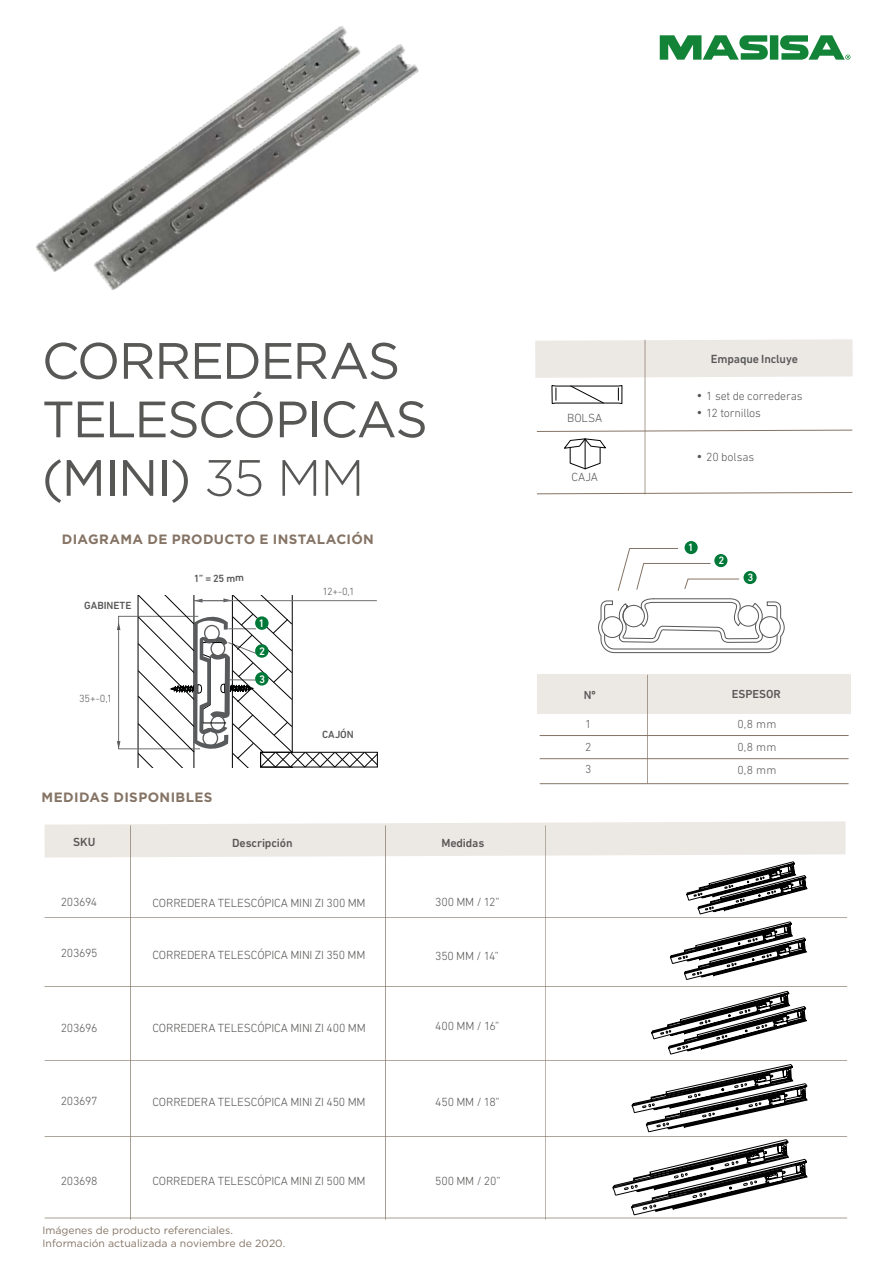
<style>
.page{position:relative;width:893px;height:1263px;background:#fff}
.page>*{position:absolute;margin:0;border:0;box-sizing:border-box;transform-origin:0 0}
.t1{font:51px/58.5px "Gotham";letter-spacing:-.03em;color:#575756}
.t2{font:700 13.5px "Gotham";letter-spacing:.03em;color:#857465}
.t3{font:300 12px "DIN Next LT Pro";letter-spacing:-.015em;color:#575756}
.t4{font:500 12px "DIN Next LT Pro";letter-spacing:-.01em;color:#575756}
.t5{font:300 11.85px/22.6px "DIN Next LT Pro";color:#575756;text-align:justify}
.t6{font:500 11.85px "DIN Next LT Pro";color:#575756}
.t7{font:500 11.1px "DIN Next LT Pro";color:#fff}
.t8{font:500 10.8px "DIN Next LT Pro";color:#fff}
.t9{font:500 10.65px "DIN Next LT Pro";color:#575756}
.t10{font:300 10.65px "DIN Next LT Pro";color:#575756}
.t11{font:10.5px/12.6px "Gotham";color:#857465}
.s1{font-weight:300}
.s2{font-family:"Gotham";font-weight:400;font-size:12.75px}
</style>
<div class="page">
<hr style="left:130px;top:825px;width:1px;height:394px;background:#857465">
<hr style="left:385px;top:825px;width:1px;height:394px;background:#857465">
<hr style="left:545px;top:825px;width:1px;height:394px;background:#857465">
<div style="left:535px;top:339px;width:318px;height:39px;background:#ece8e4"></div>
<svg style="left:537px;top:430px;width:316px;height:2px"></svg>
<svg style="left:537px;top:492px;width:316px;height:2px"></svg>
<hr style="left:645px;top:340px;width:1px;height:154px;background:#857465">
<svg style="left:564px;top:438px;width:42px;height:31px"></svg>
<hr style="left:585px;top:439px;width:1px;height:30px;background:#000101">
<svg style="left:551px;top:385px;width:71px;height:19px"></svg>
<svg style="left:660px;top:35px;width:190px;height:25px"></svg>
<svg style="left:598px;top:598px;width:187px;height:55px"></svg>
<svg style="left:618px;top:548px;width:121px;height:43px"></svg>
<div style="left:537px;top:674px;width:314px;height:40px;background:#ece8e4"></div>
<hr style="left:540px;top:735px;width:309px;height:1px;background:#857465">
<hr style="left:540px;top:758px;width:309px;height:1px;background:#857465">
<hr style="left:540px;top:783px;width:309px;height:1px;background:#857465">
<hr style="left:647px;top:675px;width:1px;height:109px;background:#857465">
<svg style="left:117px;top:595px;width:261px;height:173px"></svg>
<svg style="left:45px;top:821px;width:801px;height:93px"></svg>
<svg style="left:670px;top:922px;width:137px;height:58px"></svg>
<svg style="left:651px;top:991px;width:156px;height:63px"></svg>
<svg style="left:613px;top:1140px;width:194px;height:75px"></svg>
<svg style="left:632px;top:1064px;width:175px;height:68px"></svg>
<hr style="left:45px;top:917px;width:802px;height:1px;background:#857465">
<hr style="left:45px;top:986px;width:802px;height:1px;background:#857465">
<hr style="left:45px;top:1060px;width:802px;height:1px;background:#857465">
<hr style="left:45px;top:1136px;width:802px;height:1px;background:#857465">
<hr style="left:45px;top:1218px;width:802px;height:1px;background:#857465">
<img style="left:36px;top:26px;width:383px;height:264px">
<div style="left:743px;top:571px;width:14px;height:13px;background:#007938;border-radius:50%"></div>
<div style="left:714px;top:554px;width:13px;height:13px;background:#007938;border-radius:50%"></div>
<div style="left:685px;top:541px;width:13px;height:13px;background:#007938;border-radius:50%"></div>
<div style="left:255px;top:672px;width:14px;height:13px;background:#007938;border-radius:50%"></div>
<div style="left:255px;top:644px;width:14px;height:14px;background:#007938;border-radius:50%"></div>
<div style="left:255px;top:616px;width:14px;height:14px;background:#007938;border-radius:50%"></div>
<h1 class="t1" style="left:42px;top:330px;width:388px">CORREDERAS<br>TELESCÓPICAS (MINI) <span class="s1">35 MM</span></h1>
<p class="t2" style="left:62px;top:530px;width:314px">DIAGRAMA DE PRODUCTO E INSTALACIÓN</p>
<p class="t9" style="left:84px;top:599px;width:49px">GABINETE</p>
<p class="t10" style="left:79px;top:693px;width:35px">35+-0,1</p>
<p class="t9" style="left:194px;top:572px;width:52px;rotate:-1deg">1” = 25 mm</p>
<p class="t7" style="left:258px;top:617px;width:8px">1</p>
<p class="t7" style="left:259px;top:645px;width:8px">2</p>
<p class="t7" style="left:259px;top:672px;width:8px">3</p>
<p class="t2" style="left:42px;top:789px;width:173px">MEDIDAS DISPONIBLES</p>
<p class="t10" style="left:323px;top:585px;width:34px">12+-0,1</p>
<p class="t9" style="left:322px;top:728px;width:33px">CAJÓN</p>
<p class="t4" style="left:73px;top:834px;width:24px">SKU</p>
<p class="t4" style="left:232px;top:835px;width:62px">Descripción</p>
<p class="t4" style="left:441px;top:835px;width:44px">Medidas</p>
<p class="t3" style="left:152px;top:896px;width:215px">CORREDERA TELESCÓPICA MINI ZI 300 MM</p>
<p class="t3" style="left:61px;top:895px;width:38px">203694</p>
<p class="t3" style="left:435px;top:895px;width:66px">300 MM / 12”</p>
<p class="t3" style="left:61px;top:946px;width:38px">203695</p>
<p class="t3" style="left:152px;top:948px;width:215px">CORREDERA TELESCÓPICA MINI ZI 350 MM</p>
<p class="t3" style="left:435px;top:949px;width:65px">350 MM / 14”</p>
<p class="t3" style="left:61px;top:1021px;width:38px">203696</p>
<p class="t3" style="left:152px;top:1021px;width:215px">CORREDERA TELESCÓPICA MINI ZI 400 MM</p>
<p class="t3" style="left:435px;top:1019px;width:65px">400 MM / 16”</p>
<p class="t3" style="left:61px;top:1094px;width:38px">203697</p>
<p class="t3" style="left:152px;top:1095px;width:215px">CORREDERA TELESCÓPICA MINI ZI 450 MM</p>
<p class="t3" style="left:435px;top:1095px;width:66px">450 MM / 18”</p>
<p class="t3" style="left:61px;top:1174px;width:38px">203698</p>
<p class="t3" style="left:152px;top:1174px;width:215px">CORREDERA TELESCÓPICA MINI ZI 500 MM</p>
<p class="t3" style="left:435px;top:1174px;width:67px">500 MM / 20”</p>
<p class="t11" style="left:43px;top:1224px;width:244px">Imágenes de producto referenciales.<br>Información actualizada a noviembre de 2020.</p>
<p class="t3" style="left:567px;top:411px;width:37px">BOLSA</p>
<p class="t3" style="left:571px;top:470px;width:28px">CAJA</p>
<p class="t4" style="left:711px;top:352px;width:89px">Empaque Incluye</p>
<p class="t3" style="left:697px;top:389px;width:107px"><span class="s2">•</span> 1 set de correderas</p>
<p class="t3" style="left:697px;top:406px;width:66px"><span class="s2">•</span> 12 tornillos</p>
<p class="t3" style="left:697px;top:450px;width:59px"><span class="s2">•</span> 20 bolsas</p>
<p class="t8" style="left:688px;top:541px;width:7px">1</p>
<p class="t8" style="left:718px;top:554px;width:7px">2</p>
<p class="t8" style="left:747px;top:571px;width:7px">3</p>
<p class="t6" style="left:732px;top:687px;width:50px">ESPESOR</p>
<p class="t6" style="left:584px;top:688px;width:14px">Nº</p>
<p class="t5" style="left:585px;top:713px;width:8px">1<br>2<br>3</p>
<p class="t5" style="left:737px;top:712px;width:40px;line-height:23.1px">0,8 mm 0,8 mm 0,8 mm</p>
</div>
